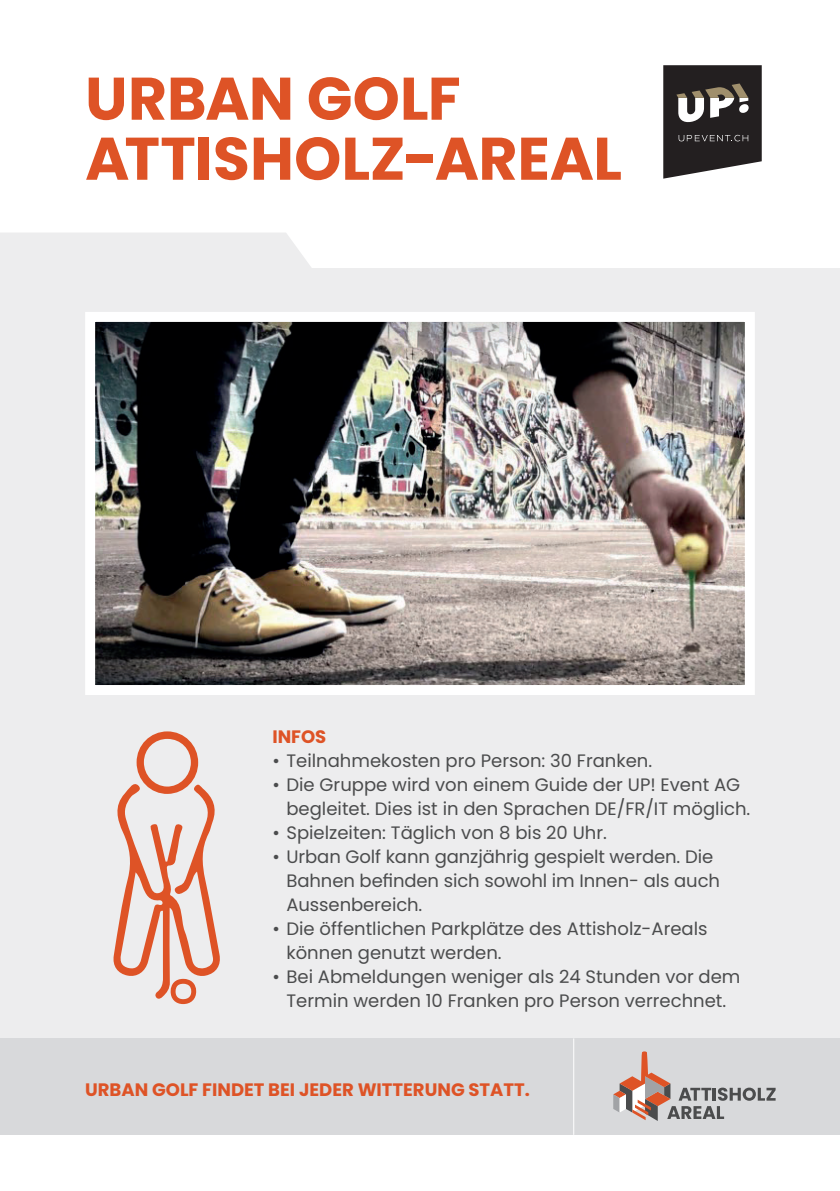
<style>
.page{position:relative;width:840px;height:1191px;background:#fff}
.page>*{position:absolute;margin:0;border:0;box-sizing:border-box;transform-origin:0 0}
.t1{font:700 60px/60px "Poppins";color:#de5326}
.t2{font:18px/24px "Poppins";color:#4b4c4d}
.t3{font:700 18px "Poppins";color:#de5326}
</style>
<div class="page">
<div style="left:0;top:268px;width:839px;height:770px;background:#ededee"></div>
<div style="left:0;top:233px;width:311px;height:35px;background:#ededee"></div>
<img style="left:96px;top:323px;width:647px;height:361px">
<div style="left:85px;top:312px;width:669px;height:383px;border:10px solid #fff"></div>
<svg style="left:663px;top:65px;width:98px;height:114px;background:#4c4847"></svg>
<div style="left:0;top:1038px;width:839px;height:96px;background:#d8d9db"></div>
<svg style="left:113px;top:731px;width:107px;height:268px"></svg>
<div style="left:170px;top:978px;width:26px;height:26px;border:5px solid #de5326;border-radius:50%"></div>
<svg style="left:613px;top:1051px;width:162px;height:70px"></svg>
<hr style="left:573px;top:1038px;width:1px;height:96px;background:#fff">
<h1 class="t1" style="left:85px;top:69px;width:538px">URBAN GOLF<br>ATTISHOLZ-AREAL</h1>
<p class="t3" style="left:272px;top:726px;width:55px">INFOS</p>
<p class="t2" style="left:272px;top:749px;width:381px">• Teilnahmekosten pro Person: 30 Franken.</p>
<p class="t2" style="left:286px;top:773px;width:465px;text-indent:-14px">• Die Gruppe wird von einem Guide der UP! Event AG begleitet. Dies ist in den Sprachen DE/FR/IT möglich.</p>
<p class="t2" style="left:272px;top:821px;width:336px">• Spielzeiten: Täglich von 8 bis 20 Uhr.</p>
<p class="t2" style="left:286px;top:845px;width:435px;text-indent:-14px">• Urban Golf kann ganzjährig gespielt werden. Die<br>Bahnen befinden sich sowohl im Innen- als auch<br>Aussenbereich.</p>
<p class="t2" style="left:286px;top:917px;width:422px;text-indent:-14px">• Die öffentlichen Parkplätze des Attisholz-Areals können genutzt werden.</p>
<p class="t2" style="left:272px;top:965px;width:469px;text-align:center">• Bei Abmeldungen weniger als 24 Stunden vor dem<br>Termin werden 10 Franken pro Person verrechnet.</p>
<p class="t3" style="left:85px;top:1079px;width:446px">URBAN GOLF FINDET BEI JEDER WITTERUNG STATT.</p>
</div>
